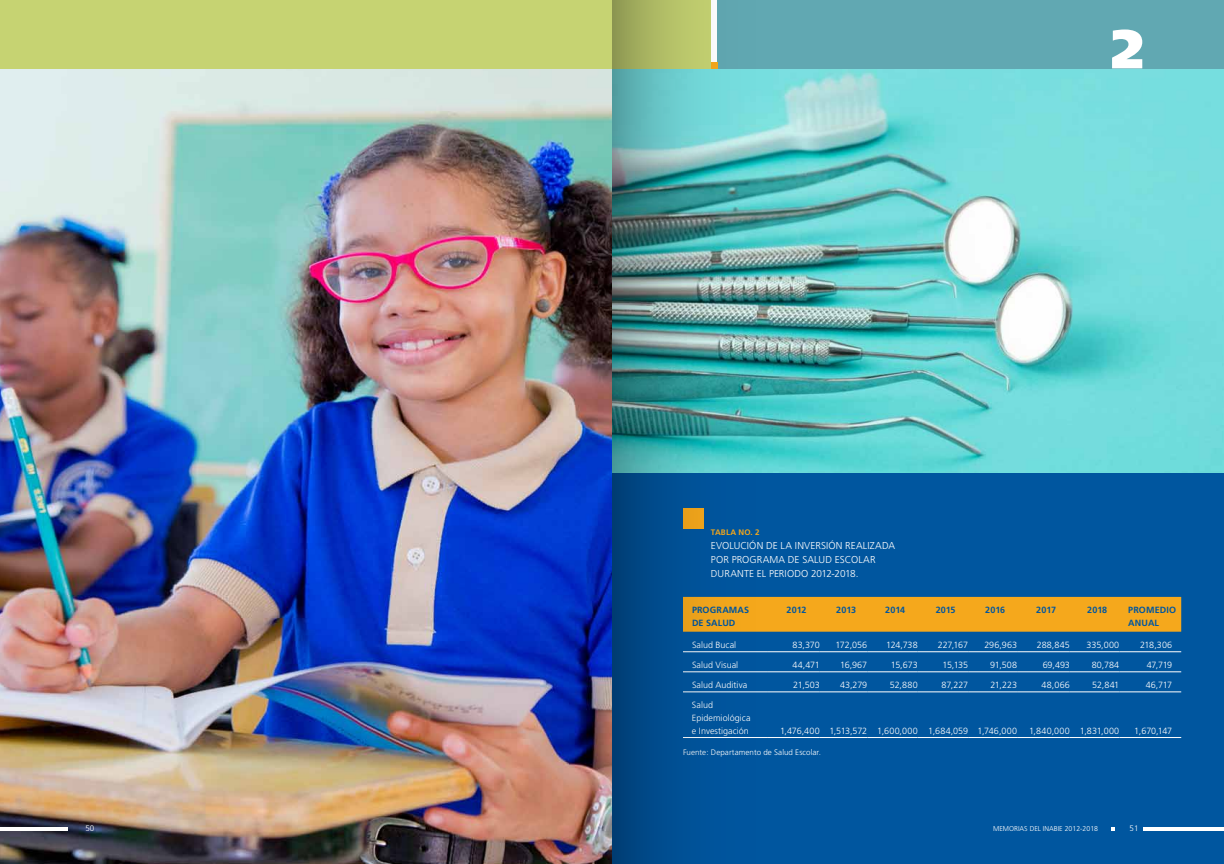
<style>
.page{position:relative;width:1224px;height:864px;background:#fff}
.page>*{position:absolute;margin:0;border:0;box-sizing:border-box;transform-origin:0 0}
.t1{font:300 10px/14px "Frutiger";letter-spacing:.01em;color:#fff}
.t2{font:300 9px/13px "Frutiger";color:#fff}
.t3{font:700 9px/13px "Frutiger";letter-spacing:-.005em;color:#00569f}
.t4{font:300 9px "Frutiger";letter-spacing:.03em;color:#fff}
.t5{font:300 8px "Frutiger";letter-spacing:.005em;color:#fff}
.t6{font:700 8px "Frutiger";color:#f5a81c}
.t7{font:300 7px "Frutiger";color:#fff}
</style>
<div class="page">
<img style="left:0;top:68px;width:612px;height:796px">
<img style="left:793px;top:68px;width:431px;height:406px">
<div style="left:612px;top:474px;width:612px;height:390px;background:#00569f"></div>
<div style="left:793px;top:597px;width:388px;height:35px;background:#f5a81c"></div>
<hr style="left:768px;top:652px;width:52px;height:1px;background:#fff">
<hr style="left:820px;top:652px;width:47px;height:1px;background:#fff">
<hr style="left:867px;top:652px;width:51px;height:1px;background:#fff">
<hr style="left:918px;top:652px;width:50px;height:1px;background:#fff">
<hr style="left:968px;top:652px;width:49px;height:1px;background:#fff">
<hr style="left:1017px;top:652px;width:53px;height:1px;background:#fff">
<hr style="left:1070px;top:652px;width:49px;height:1px;background:#fff">
<hr style="left:1119px;top:652px;width:62px;height:1px;background:#fff">
<hr style="left:768px;top:672px;width:52px;height:1px;background:#fff">
<hr style="left:820px;top:672px;width:47px;height:1px;background:#fff">
<hr style="left:867px;top:672px;width:51px;height:1px;background:#fff">
<hr style="left:918px;top:672px;width:50px;height:1px;background:#fff">
<hr style="left:968px;top:672px;width:49px;height:1px;background:#fff">
<hr style="left:1017px;top:672px;width:53px;height:1px;background:#fff">
<hr style="left:1070px;top:672px;width:49px;height:1px;background:#fff">
<hr style="left:1119px;top:672px;width:62px;height:1px;background:#fff">
<hr style="left:768px;top:692px;width:52px;height:1px;background:#fff">
<hr style="left:820px;top:692px;width:47px;height:1px;background:#fff">
<hr style="left:867px;top:692px;width:51px;height:1px;background:#fff">
<hr style="left:918px;top:692px;width:50px;height:1px;background:#fff">
<hr style="left:968px;top:692px;width:49px;height:1px;background:#fff">
<hr style="left:1017px;top:692px;width:53px;height:1px;background:#fff">
<hr style="left:1070px;top:692px;width:49px;height:1px;background:#fff">
<hr style="left:1119px;top:692px;width:62px;height:1px;background:#fff">
<hr style="left:768px;top:737px;width:52px;height:1px;background:#fff">
<hr style="left:820px;top:737px;width:47px;height:1px;background:#fff">
<hr style="left:867px;top:737px;width:51px;height:1px;background:#fff">
<hr style="left:918px;top:737px;width:50px;height:1px;background:#fff">
<hr style="left:968px;top:737px;width:49px;height:1px;background:#fff">
<hr style="left:1017px;top:737px;width:53px;height:1px;background:#fff">
<hr style="left:1070px;top:737px;width:49px;height:1px;background:#fff">
<hr style="left:1119px;top:737px;width:62px;height:1px;background:#fff">
<div style="left:0;top:0;width:711px;height:68px;background:#c6d372"></div>
<div style="left:717px;top:0;width:507px;height:68px;background:#61a8b2"></div>
<svg style="left:1112px;top:29px;width:30px;height:39px"></svg>
<img style="left:612px;top:0;width:181px;height:864px">
<hr style="left:1144px;top:827px;width:80px;height:4px;background:#fff">
<hr style="left:0;top:827px;width:68px;height:4px;background:#fff">
<svg style="left:1112px;top:827px;width:3px;height:4px"></svg>
<p class="t6" style="left:711px;top:527px;width:7px">TABLA</p>
<p class="t6" style="left:738px;top:527px;width:23px">NO . 2</p>
<p class="t1" style="left:711px;top:538px;width:186px">EVOLUCIÓN DE LA INVERSIÓN REALIZADA<br>POR PROGRAMA DE SALUD ESCOLAR<br>DURANTE EL PERIODO 2012-2018.</p>
<p class="t3" style="left:692px;top:603px;width:53px">PROGRAMAS<br>DESALUD</p>
<p class="t3" style="left:787px;top:603px;width:21px">2012</p>
<p class="t3" style="left:836px;top:603px;width:21px">2013</p>
<p class="t3" style="left:885px;top:603px;width:21px">2014</p>
<p class="t3" style="left:936px;top:603px;width:21px">2015</p>
<p class="t3" style="left:985px;top:603px;width:21px">2016</p>
<p class="t3" style="left:1036px;top:603px;width:21px">2017</p>
<p class="t3" style="left:1087px;top:603px;width:21px">2018</p>
<p class="t3" style="left:1128px;top:603px;width:33px">PROMEDIO<br>AN UAL</p>
<p class="t2" style="left:692px;top:638px;width:46px">Salud Bucal</p>
<p class="t2" style="left:793px;top:638px;width:29px">83,370</p>
<p class="t2" style="left:836px;top:638px;width:33px">172,056</p>
<p class="t2" style="left:886px;top:638px;width:33px">124,738</p>
<p class="t2" style="left:938px;top:638px;width:32px">227,167</p>
<p class="t2" style="left:984px;top:638px;width:34px">296,963</p>
<p class="t2" style="left:1037px;top:638px;width:34px">288,845</p>
<p class="t2" style="left:1087px;top:638px;width:34px">335,000</p>
<p class="t2" style="left:1140px;top:638px;width:34px">218,306</p>
<p class="t2" style="left:692px;top:658px;width:48px">Salud Visual</p>
<p class="t2" style="left:792px;top:658px;width:29px">44,471</p>
<p class="t2" style="left:840px;top:658px;width:29px">16,967</p>
<p class="t2" style="left:891px;top:658px;width:28px">15,673</p>
<p class="t2" style="left:943px;top:658px;width:27px">15,135</p>
<p class="t2" style="left:990px;top:658px;width:28px">91,508</p>
<p class="t2" style="left:1043px;top:658px;width:29px">69,493</p>
<p class="t2" style="left:1092px;top:658px;width:29px">80,784</p>
<p class="t2" style="left:1147px;top:658px;width:27px">47,719</p>
<p class="t2" style="left:692px;top:678px;width:57px">Salud Auditiva</p>
<p class="t2" style="left:793px;top:678px;width:28px">21,503</p>
<p class="t2" style="left:840px;top:678px;width:29px">43,279</p>
<p class="t2" style="left:890px;top:678px;width:29px">52,880</p>
<p class="t2" style="left:942px;top:678px;width:28px">87,227</p>
<p class="t2" style="left:990px;top:678px;width:28px">21,223</p>
<p class="t2" style="left:1042px;top:678px;width:30px">48,066</p>
<p class="t2" style="left:1092px;top:678px;width:29px">52,841</p>
<p class="t2" style="left:1146px;top:678px;width:28px">46,717</p>
<p class="t2" style="left:692px;top:698px;width:60px">Salud<br>Epidemiológica e Investigación</p>
<p class="t2" style="left:780px;top:724px;width:238px">1,476,400 1,513,572 1,600,000 1,684,059 1,746,000</p>
<p class="t4" style="left:1029px;top:726px;width:92px">1,840,000 1,831,000</p>
<p class="t2" style="left:1134px;top:724px;width:39px">1,670,147</p>
<p class="t5" style="left:683px;top:748px;width:140px">Fuente: Departamento de Salud Escolar.</p>
<p class="t5" style="left:86px;top:824px;width:10px">50</p>
<p class="t7" style="left:993px;top:825px;width:107px">Memorias del Inabie 2012-2018</p>
<p class="t5" style="left:1130px;top:824px;width:10px">51</p>
</div>
